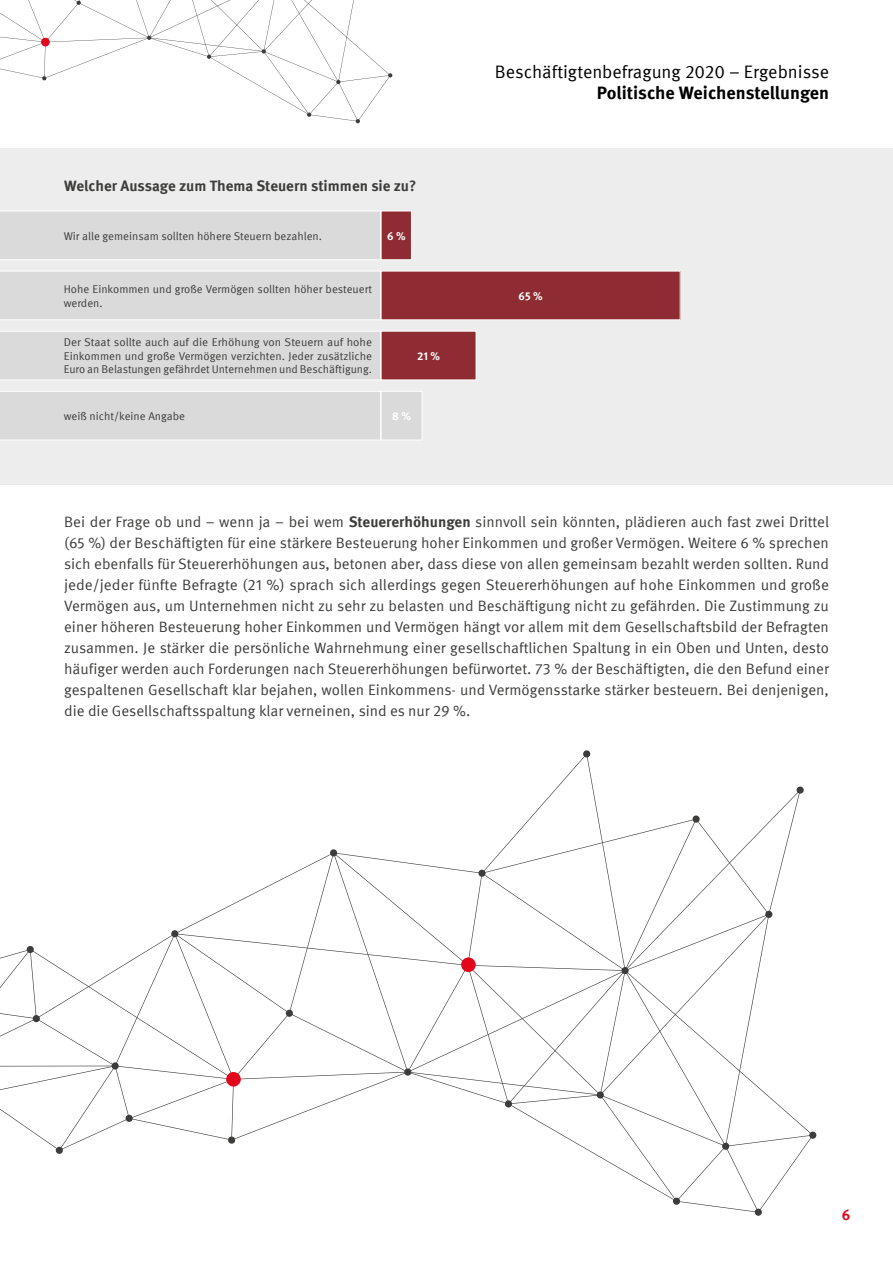
<style>
.page{position:relative;width:893px;height:1263px;background:#fff}
.page>*{position:absolute;margin:0;border:0;box-sizing:border-box;transform-origin:0 0}
.t1{font:18px "Meta IGM";color:#000}
.t2{font:700 18px "Meta IGM";color:#000}
.t3{font:15px/21px "Meta IGM";color:#3c3c3b;text-align:justify}
.t4{font:700 15px "Meta IGM";color:#3c3c3b}
.t5{font:700 15px "Meta IGM";color:#e3051b}
.t6{font:11.25px/13.5px "Meta IGM";color:#3c3c3b}
.t7{font:700 11.25px "Meta IGM";color:#fff}
.s1{font-weight:700}
</style>
<div class="page">
<svg style="left:0;top:0;width:392px;height:123px"></svg>
<div style="left:0;top:149px;width:893px;height:336px;background:#ededed"></div>
<div style="left:0;top:211px;width:381px;height:49px;background:#dadada"></div>
<div style="left:0;top:271px;width:381px;height:49px;background:#dadada"></div>
<div style="left:0;top:331px;width:381px;height:49px;background:#dadada"></div>
<div style="left:0;top:391px;width:381px;height:49px;background:#dadada"></div>
<div style="left:381px;top:211px;width:30px;height:49px;background:#8f2c33"></div>
<div style="left:381px;top:211px;width:31px;height:49px;border:1px solid #fff"></div>
<div style="left:381px;top:271px;width:299px;height:49px;background:#8f2c33"></div>
<div style="left:381px;top:331px;width:95px;height:49px;background:#8f2c33"></div>
<div style="left:381px;top:391px;width:41px;height:49px;background:#dadada"></div>
<div style="left:381px;top:391px;width:41px;height:49px;border:1px solid #fff"></div>
<svg style="left:625px;top:1150px;width:178px;height:62px"></svg>
<div style="left:755px;top:1208px;width:7px;height:8px;background:#3c3c3b;border-radius:50%"></div>
<div style="left:673px;top:1198px;width:7px;height:7px;background:#3c3c3b;border-radius:50%"></div>
<div style="left:56px;top:1147px;width:7px;height:7px;background:#3c3c3b;border-radius:50%"></div>
<div style="left:583px;top:750px;width:7px;height:7px;background:#3c3c3b;border-radius:50%"></div>
<div style="left:797px;top:786px;width:7px;height:8px;background:#3c3c3b;border-radius:50%"></div>
<svg style="left:0;top:789px;width:801px;height:362px"></svg>
<div style="left:286px;top:1010px;width:7px;height:7px;background:#3c3c3b;border-radius:50%"></div>
<div style="left:404px;top:1068px;width:7px;height:7px;background:#3c3c3b;border-radius:50%"></div>
<div style="left:597px;top:1091px;width:7px;height:7px;background:#3c3c3b;border-radius:50%"></div>
<div style="left:722px;top:1143px;width:7px;height:7px;background:#3c3c3b;border-radius:50%"></div>
<div style="left:809px;top:1131px;width:7px;height:8px;background:#3c3c3b;border-radius:50%"></div>
<div style="left:461px;top:957px;width:15px;height:15px;background:#e3051b;border-radius:50%"></div>
<p class="t4" style="left:64px;top:174px;width:354px">Welcher Aussage zum Thema Steuern stimmen sie zu?</p>
<p class="t6" style="left:64px;top:228px;width:260px">Wir alle gemeinsam sollten höhere Steuern bezahlen.</p>
<p class="t7" style="left:387px;top:227px;width:20px">6 %</p>
<p class="t6" style="left:64px;top:282px;width:310px">Hohe Einkommen und große Vermögen sollten höher besteuert werden.</p>
<p class="t6" style="left:64px;top:335px;width:310px;text-align:justify">Der Staat sollte auch auf die Erhöhung von Steuern auf hohe Einkommen und große Vermögen verzichten. Jeder zusätzliche Euro an Belastungen gefährdet Unternehmen und Beschäftigung.</p>
<p class="t6" style="left:64px;top:409px;width:123px">weiß nicht/keine Angabe</p>
<p class="t7" style="left:417px;top:347px;width:25px">21 %</p>
<p class="t7" style="left:392px;top:407px;width:20px">8 %</p>
<p class="t1" style="left:495px;top:58px;width:336px">Beschäftigtenbefragung 2020 – Ergebnisse</p>
<p class="t2" style="left:597px;top:78px;width:234px">Politische Weichenstellungen</p>
<p class="t7" style="left:519px;top:287px;width:26px">65 %</p>
<p class="t3" style="left:64px;top:510px;width:766px">Bei der Frage ob und – wenn ja – bei wem <span class="s1">Steuererhöhungen</span> sinnvoll sein könnten, plädieren auch fast zwei Drittel (65 %) der Beschäftigten für eine stärkere Besteuerung hoher Einkommen und großer Vermögen. Weitere 6 % sprechen sich ebenfalls für Steuererhöhungen aus, betonen aber, dass diese von allen gemeinsam bezahlt werden sollten. Rund jede/jeder fünfte Befragte (21 %) sprach sich allerdings gegen Steuererhöhungen auf hohe Einkommen und große Vermögen aus, um Unternehmen nicht zu sehr zu belasten und Beschäftigung nicht zu gefährden. Die Zustimmung zu einer höheren Besteuerung hoher Einkommen und Vermögen hängt vor allem mit dem Gesellschaftsbild der Befragten zusammen. Je stärker die persönliche Wahrnehmung einer gesellschaftlichen Spaltung in ein Oben und Unten, desto häufiger werden auch Forderungen nach Steuererhöhungen befürwortet. 73 % der Beschäftigten, die den Befund einer gespaltenen Gesellschaft klar bejahen, wollen Einkommens- und Vermögensstarke stärker besteuern. Bei denjenigen, die die Gesellschaftsspaltung klar verneinen, sind es nur 29 %.</p>
<p class="t5" style="left:842px;top:1203px;width:10px">6</p>
</div>
